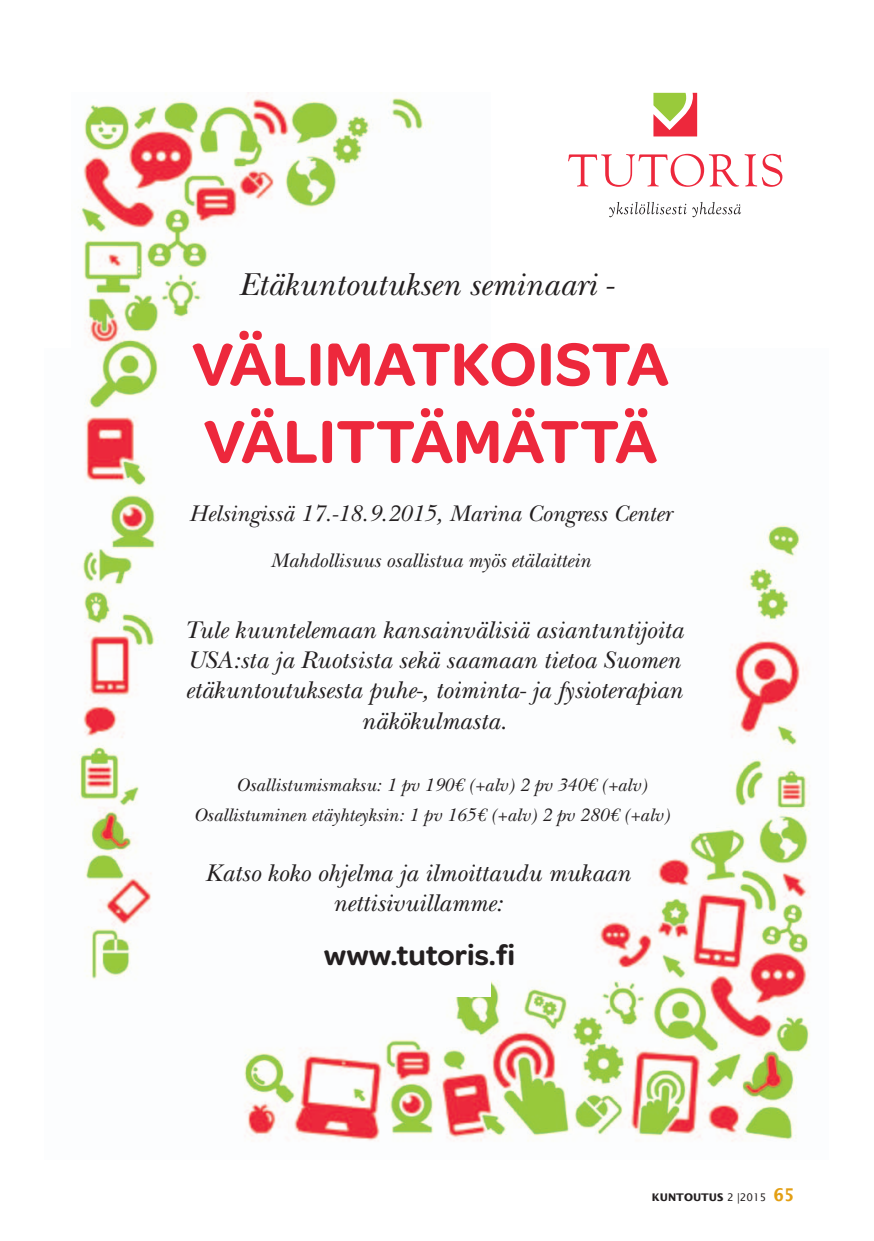
<style>
.page{position:relative;width:874px;height:1241px;background:#fff}
.page>*{position:absolute;margin:0;border:0;box-sizing:border-box;transform-origin:0 0}
.t1{font:600 64.4px/77.4px "Omnes";color:#ed283c}
.t2{font:italic 33.07px "New Baskerville Std";color:#231f20}
.t3{font:600 29.93px "Omnes";color:#231f20}
.t4{font:italic 25.2px/30.1px "New Baskerville Std";color:#231f20;text-align:center}
.t5{font:italic 23.62px "New Baskerville Std";color:#231f20}
.t6{font:italic 20.47px "New Baskerville Std";color:#231f20}
.t7{font:italic 18.9px/30.1px "New Baskerville Std";color:#231f20}
.t8{font:700 10.5px "Lucida Sans Std";color:#231f20}
.s1{font-weight:400}
.s2{font-family:"Lucida Sans Typewriter Std";font-size:17.5px;color:#e39f13}
</style>
<div class="page">
<img style="left:244px;top:525px;width:566px;height:616px">
<img style="left:80px;top:93px;width:410px;height:903px">
<svg style="left:568px;top:154px;width:170px;height:33px"></svg>
<svg style="left:744px;top:154px;width:38px;height:33px"></svg>
<svg style="left:653px;top:93px;width:43px;height:43px"></svg>
<svg style="left:609px;top:202px;width:77px;height:15px"></svg>
<svg style="left:692px;top:202px;width:48px;height:15px"></svg>
<p class="t2" style="left:239px;top:265px;width:374px">Etäkuntoutuksen seminaari -</p>
<p class="t1" style="left:192px;top:325px;width:478px">VÄLIMATKOISTA<br>VÄLITTÄMÄTTÄ</p>
<p class="t5" style="left:189px;top:499px;width:484px">Helsingissä 17.-18.9.2015, Marina Congress Center</p>
<p class="t6" style="left:270px;top:548px;width:322px">Mahdollisuus osallistua myös etälaittein</p>
<p class="t4" style="left:184px;top:615px;width:500px">Tule kuuntelemaan kansainvälisiä asiantuntijoita USA:sta ja Ruotsista sekä saamaan tietoa Suomen etäkuntoutuksesta puhe-, toiminta- ja fysioterapian näkökulmasta.</p>
<p class="t7" style="left:193px;top:769px;width:477px;text-indent:42px">Osallistumismaksu: 1 pv 190€ (+alv) 2 pv 340€ (+alv)<br>Osallistuminen etäyhteyksin: 1 pv 165€ (+alv) 2 pv 280€ (+alv)</p>
<p class="t4" style="left:205px;top:857px;width:426px">Katso koko ohjelma ja ilmoittaudu mukaan nettisivuillamme:</p>
<p class="t3" style="left:324px;top:937px;width:192px">www.tutoris.fi</p>
<p class="t8" style="left:651px;top:1191px;width:144px">KUNTOUTUS <span class="s1">2 |2015</span> <span class="s2">65</span></p>
</div>
